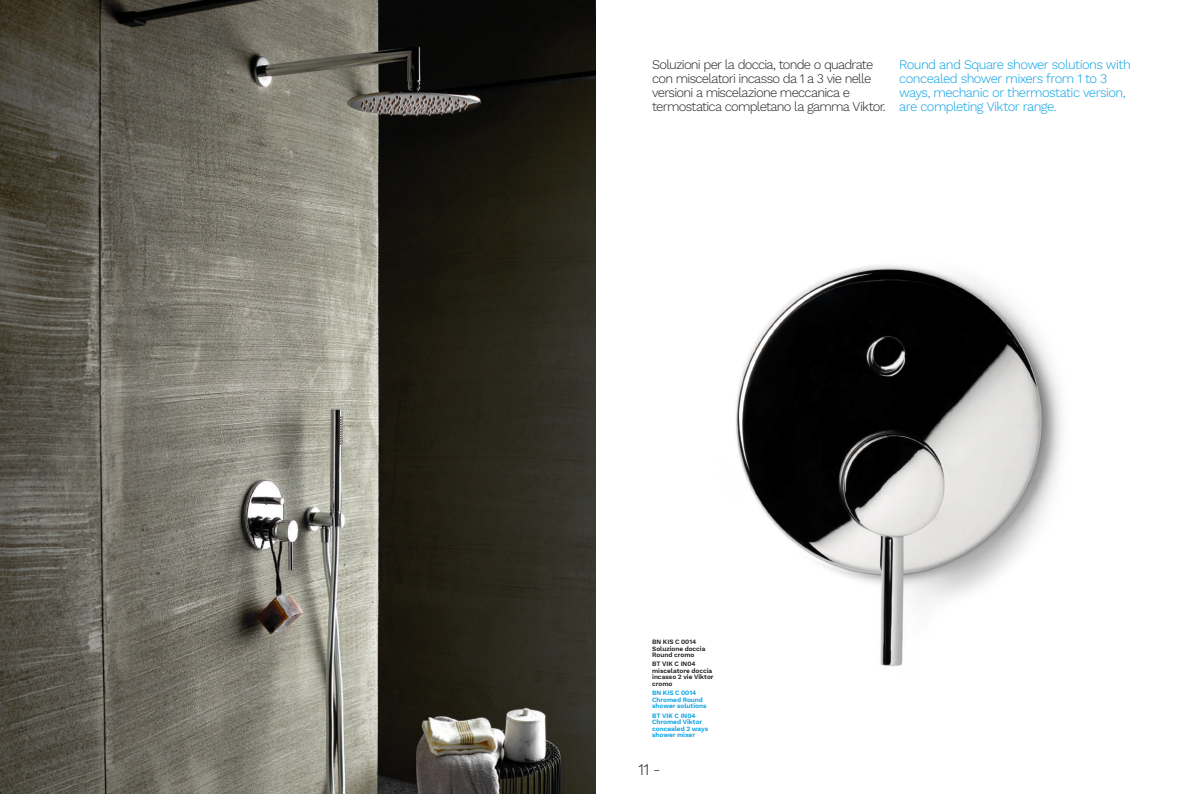
<style>
.page{position:relative;width:1191px;height:794px;background:#fff}
.page>*{position:absolute;margin:0;border:0;box-sizing:border-box;transform-origin:0 0}
.t1{font:300 16px "Work Sans";color:#1d1d1b}
.t2{font:300 13px/14px "Work Sans";letter-spacing:-.06em;color:#1d1d1b}
.t3{font:300 13px/14px "Work Sans";letter-spacing:-.045em;color:#009fe3}
.t4{font:600 6.5px/6.5px "Work Sans";letter-spacing:-.005em;color:#009fe3}
.t5{font:600 6.5px/6.5px "Work Sans";letter-spacing:-.005em;color:#1d1d1b}
</style>
<div class="page">
<img style="left:0;top:0;width:595px;height:794px">
<img style="left:736px;top:265px;width:326px;height:401px">
<p class="t2" style="left:652px;top:58px;width:235px">Soluzioni per la doccia, tonde o quadrate con miscelatori incasso da 1 a 3 vie nelle versioni a miscelazione meccanica e termostatica completano la gamma Viktor.</p>
<p class="t3" style="left:899px;top:58px;width:233px">Round and Square shower solutions with concealed shower mixers from 1 to 3 ways, mechanic or thermostatic version, are completing Viktor range.</p>
<p class="t5" style="left:652px;top:639px;width:55px">BN KIS C 0014<br>Soluzione doccia<br>Round cromo</p>
<p class="t5" style="left:652px;top:661px;width:63px">BT VIK C IN04 miscelatore doccia incasso 2 vie Viktor cromo</p>
<p class="t4" style="left:652px;top:690px;width:56px">BN KIS C 0014<br>Chromed Round shower solutions</p>
<p class="t4" style="left:652px;top:712px;width:57px">BT VIK C IN04<br>Chromed Viktor concealed 2 ways shower mixer</p>
<p class="t1" style="left:638px;top:760px;width:24px">11 -</p>
</div>
